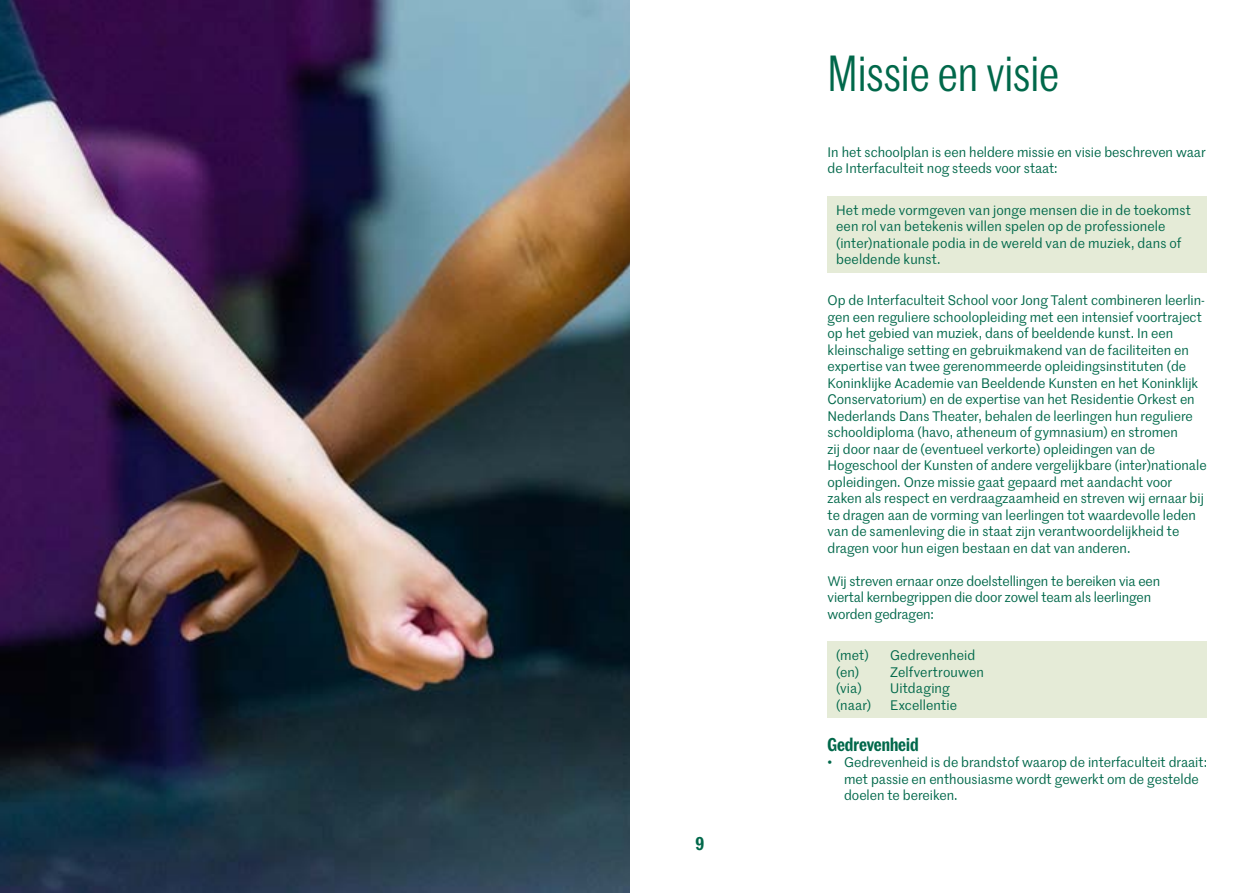
<style>
.page{position:relative;width:1259px;height:893px;background:#fff}
.page>*{position:absolute;margin:0;border:0;box-sizing:border-box;transform-origin:0 0}
.t1{font:49.5px "Marr Sans Cond";color:#00684a}
.t2{font:600 18px "Marr Sans Cond";color:#00684a}
.t3{font:13.5px/16.5px "Marr Sans";color:#00684a}
.s1{font-family:"Arial"}
</style>
<div class="page">
<div style="left:827px;top:196px;width:380px;height:77px;background:#e5ebd7"></div>
<div style="left:827px;top:641px;width:380px;height:77px;background:#e5ebd7"></div>
<img style="left:0;top:0;width:630px;height:893px">
<h2 class="t2" style="left:695px;top:830px;width:10px">9</h2>
<h1 class="t1" style="left:827px;top:39px;width:233px">Missie en visie</h1>
<p class="t3" style="left:827px;top:143px;width:380px">In het schoolplan is een heldere missie en visie beschreven waar de Interfaculteit nog steeds voor staat:</p>
<p class="t3" style="left:836px;top:201px;width:356px">Het mede vormgeven van jonge mensen die in de toekomst een rol van betekenis willen spelen op de professionele (inter)nationale podia in de wereld van de muziek, dans of beeldende kunst.</p>
<p class="t3" style="left:827px;top:292px;width:380px">Op de Interfaculteit School voor Jong Talent combineren leerlin&shy;gen een reguliere schoolopleiding met een intensief voortraject op het gebied van muziek, dans of beeldende kunst. In een kleinschalige setting en gebruikmakend van de faciliteiten en expertise van twee gerenommeerde opleidingsinstituten (de Koninklijke Academie van Beeldende Kunsten en het Koninklijk Conservatorium) en de expertise van het Residentie Orkest en Nederlands Dans Theater, behalen de leerlingen hun reguliere schooldiploma (havo, atheneum of gymnasium) en stromen<br>zij door naar de (eventueel verkorte) opleidingen van de Hogeschool der Kunsten of andere vergelijkbare (inter)nationale opleidingen. Onze missie gaat gepaard met aandacht voor zaken als respect en verdraagzaamheid en streven wij ernaar bij te dragen aan de vorming van leerlingen tot waardevolle leden van de samenleving die in staat zijn verantwoordelijkheid te dragen voor hun eigen bestaan en dat van anderen.</p>
<p class="t3" style="left:827px;top:572px;width:334px">Wij streven ernaar onze doelstellingen te bereiken via een viertal kernbegrippen die door zowel team als leerlingen worden gedragen:</p>
<p class="t3" style="left:836px;top:647px;width:34px">(met)</p>
<p class="t3" style="left:890px;top:647px;width:87px">Gedrevenheid</p>
<p class="t3" style="left:836px;top:663px;width:24px">(en)</p>
<p class="t3" style="left:890px;top:663px;width:95px">Zelfvertrouwen</p>
<p class="t3" style="left:836px;top:680px;width:27px">(via)</p>
<p class="t3" style="left:890px;top:680px;width:61px">Uitdaging</p>
<p class="t3" style="left:836px;top:696px;width:37px">(naar)</p>
<p class="t3" style="left:890px;top:696px;width:68px">Excellentie</p>
<h2 class="t2" style="left:827px;top:731px;width:92px">Gedrevenheid</h2>
<p class="t3" style="left:844px;top:754px;width:364px;text-indent:-16px"><span class="s1">•</span> Gedrevenheid is de brandstof waarop de interfaculteit draait: met passie en enthousiasme wordt gewerkt om de gestelde doelen te bereiken.</p>
</div>
